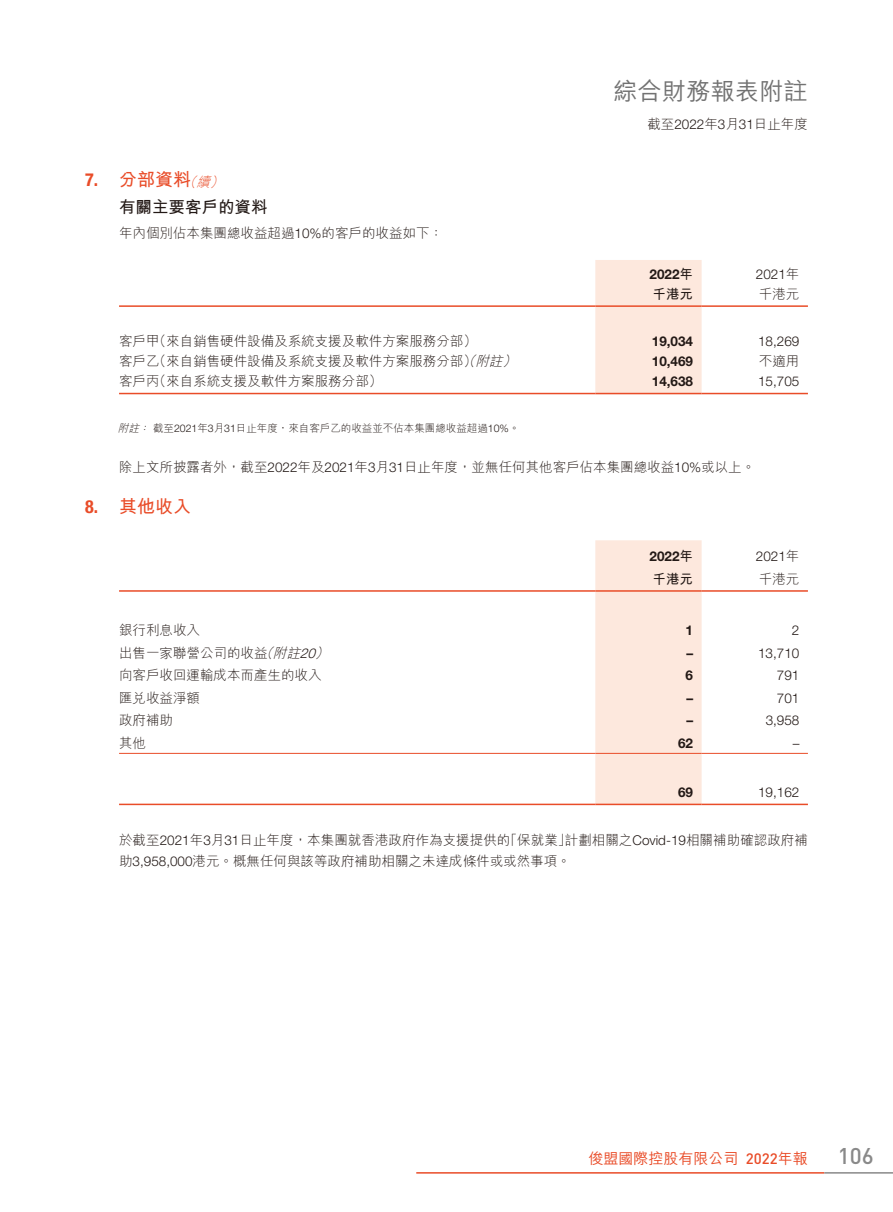
<style>
.page{position:relative;width:893px;height:1212px;background:#fff}
.page>*{position:absolute;margin:0;border:0;box-sizing:border-box;transform-origin:0 0}
.t1{font:500 24px "M Hei HK";letter-spacing:.015em;color:#727272}
.t2{font:500 22.5px "DIN";color:#898989}
.t3{font:700 18px "M Hei HK";color:#e94c28}
.t4{font:700 16.5px "M Hei HK";color:#231916}
.t5{font:500 15px "M Hei HK";color:#e94c28}
.t6{font:300 13.5px/21px "M Hei HK";color:#231916}
.t7{font:300 13.5px "Helvetica Neue LT Std";color:#231916}
.t8{font:700 13.5px "Helvetica Neue LT Std";color:#231916}
.t9{font:700 13.5px "M Hei HK";color:#231916}
.t10{font:300 10.5px "M Hei HK";color:#231916}
.s1{font-family:"Helvetica Neue LT Std";font-stretch:condensed}
.s2{font-weight:300;font-style:italic;font-size:13.5px}
.s3{font-family:"Helvetica Neue LT Std"}
.s4{font-family:"M Hei HK"}
.s5{font-style:italic}
.s6{font-family:"Helvetica Neue LT Std";font-style:italic}
.s7{font-family:"DIN"}
</style>
<div class="page">
<hr style="left:416px;top:1172px;width:408px;height:1px;background:#e94c28">
<hr style="left:824px;top:1172px;width:69px;height:1px;background:#898989">
<div style="left:595px;top:260px;width:107px;height:133px;background:#fde8dd"></div>
<hr style="left:119px;top:305px;width:476px;height:2px;background:#e94c28">
<hr style="left:595px;top:305px;width:107px;height:2px;background:#e94c28">
<hr style="left:702px;top:305px;width:106px;height:2px;background:#e94c28">
<hr style="left:119px;top:393px;width:476px;height:1px;background:#e94c28">
<hr style="left:595px;top:393px;width:107px;height:1px;background:#e94c28">
<hr style="left:702px;top:393px;width:106px;height:1px;background:#e94c28">
<div style="left:595px;top:540px;width:107px;height:264px;background:#fde8dd"></div>
<hr style="left:119px;top:590px;width:476px;height:2px;background:#e94c28">
<hr style="left:595px;top:590px;width:107px;height:2px;background:#e94c28">
<hr style="left:702px;top:590px;width:106px;height:2px;background:#e94c28">
<hr style="left:119px;top:753px;width:476px;height:1px;background:#e94c28">
<hr style="left:595px;top:753px;width:107px;height:1px;background:#e94c28">
<hr style="left:702px;top:753px;width:106px;height:1px;background:#e94c28">
<hr style="left:119px;top:804px;width:476px;height:1px;background:#e94c28">
<hr style="left:595px;top:804px;width:107px;height:1px;background:#e94c28">
<hr style="left:702px;top:804px;width:106px;height:1px;background:#e94c28">
<h1 class="t1" style="left:613px;top:74px;width:196px">綜合財務報表附註</h1>
<h3 class="t3" style="left:85px;top:166px;width:143px"><span class="s1">7.</span> 分部資料<span class="s2">（續）</span></h3>
<p class="t4" style="left:119px;top:195px;width:150px">有關主要客戶的資料</p>
<p class="t6" style="left:119px;top:222px;width:326px">年內個別佔本集團總收益超過<span class="s3">10%</span>的客戶的收益如下：</p>
<p class="t6" style="left:647px;top:113px;width:162px">截至<span class="s3">2022</span>年<span class="s3">3</span>月<span class="s3">31</span>日止年度</p>
<p class="t8" style="left:650px;top:265px;width:45px">2022<span class="s4">年</span></p>
<p class="t7" style="left:756px;top:265px;width:45px">2021<span class="s4">年</span></p>
<p class="t9" style="left:653px;top:284px;width:42px">千港元</p>
<p class="t6" style="left:759px;top:283px;width:42px">千港元</p>
<p class="t6" style="left:119px;top:330px;width:359px">客戶甲（來自銷售硬件設備及系統支援及軟件方案服務分部）</p>
<p class="t8" style="left:652px;top:332px;width:43px">19,034</p>
<p class="t7" style="left:758px;top:333px;width:43px">18,269</p>
<p class="t6" style="left:119px;top:350px;width:402px">客戶乙（來自銷售硬件設備及系統支援及軟件方案服務分部）<span class="s5">（附註）</span></p>
<p class="t8" style="left:652px;top:353px;width:43px">10,469</p>
<p class="t6" style="left:759px;top:350px;width:42px">不適用</p>
<p class="t6" style="left:119px;top:370px;width:265px">客戶丙（來自系統支援及軟件方案服務分部）</p>
<p class="t8" style="left:652px;top:373px;width:43px">14,638</p>
<p class="t7" style="left:758px;top:373px;width:43px">15,705</p>
<p class="t10" style="left:118px;top:423px;width:403px"><span class="s5">附註：</span>截至<span class="s3">2021</span>年<span class="s3">3</span>月<span class="s3">31</span>日止年度，來自客戶乙的收益並不佔本集團總收益超過<span class="s3">10%</span>。</p>
<p class="t6" style="left:119px;top:456px;width:638px">除上文所披露者外，截至<span class="s3">2022</span>年及<span class="s3">2021</span>年<span class="s3">3</span>月<span class="s3">31</span>日止年度，並無任何其他客戶佔本集團總收益<span class="s3">10%</span>或以上。</p>
<h3 class="t3" style="left:85px;top:493px;width:108px"><span class="s1">8.</span> 其他收入</h3>
<p class="t8" style="left:650px;top:548px;width:45px">2022<span class="s4">年</span></p>
<p class="t7" style="left:756px;top:548px;width:45px">2021<span class="s4">年</span></p>
<p class="t9" style="left:653px;top:569px;width:42px">千港元</p>
<p class="t6" style="left:759px;top:568px;width:42px">千港元</p>
<p class="t6" style="left:119px;top:619px;width:82px">銀行利息收入</p>
<p class="t8" style="left:686px;top:622px;width:9px">1</p>
<p class="t7" style="left:792px;top:622px;width:9px">2</p>
<p class="t6" style="left:119px;top:642px;width:214px">出售一家聯營公司的收益<span class="s5">（附註</span><span class="s6">20</span><span class="s5">）</span></p>
<p class="t8" style="left:686px;top:644px;width:8px">–</p>
<p class="t7" style="left:758px;top:644px;width:43px">13,710</p>
<p class="t6" style="left:119px;top:664px;width:204px">向客戶收回運輸成本而產生的收入</p>
<p class="t8" style="left:686px;top:667px;width:9px">6</p>
<p class="t7" style="left:777px;top:667px;width:24px">791</p>
<p class="t6" style="left:119px;top:687px;width:82px">匯兌收益淨額</p>
<p class="t8" style="left:686px;top:689px;width:8px">–</p>
<p class="t7" style="left:777px;top:689px;width:24px">701</p>
<p class="t6" style="left:119px;top:709px;width:55px">政府補助</p>
<p class="t8" style="left:686px;top:712px;width:8px">–</p>
<p class="t7" style="left:766px;top:712px;width:35px">3,958</p>
<p class="t6" style="left:119px;top:732px;width:28px">其他</p>
<p class="t8" style="left:678px;top:734px;width:17px">62</p>
<p class="t7" style="left:793px;top:734px;width:8px">–</p>
<p class="t8" style="left:678px;top:784px;width:17px">69</p>
<p class="t7" style="left:758px;top:784px;width:43px">19,162</p>
<p class="t6" style="left:119px;top:830px;width:690px">於截至<span class="s3">2021</span>年<span class="s3">3</span>月<span class="s3">31</span>日止年度，本集團就香港政府作為支援提供的「保就業」計劃相關之<span class="s3">Covid-19</span>相關補助確認政府補助<span class="s3">3,958,000</span>港元。概無任何與該等政府補助相關之未達成條件或或然事項。</p>
<p class="t5" style="left:588px;top:1147px;width:221px">俊盟國際控股有限公司 <span class="s7">2022</span>年報</p>
<h2 class="t2" style="left:838px;top:1141px;width:37px">106</h2>
</div>
